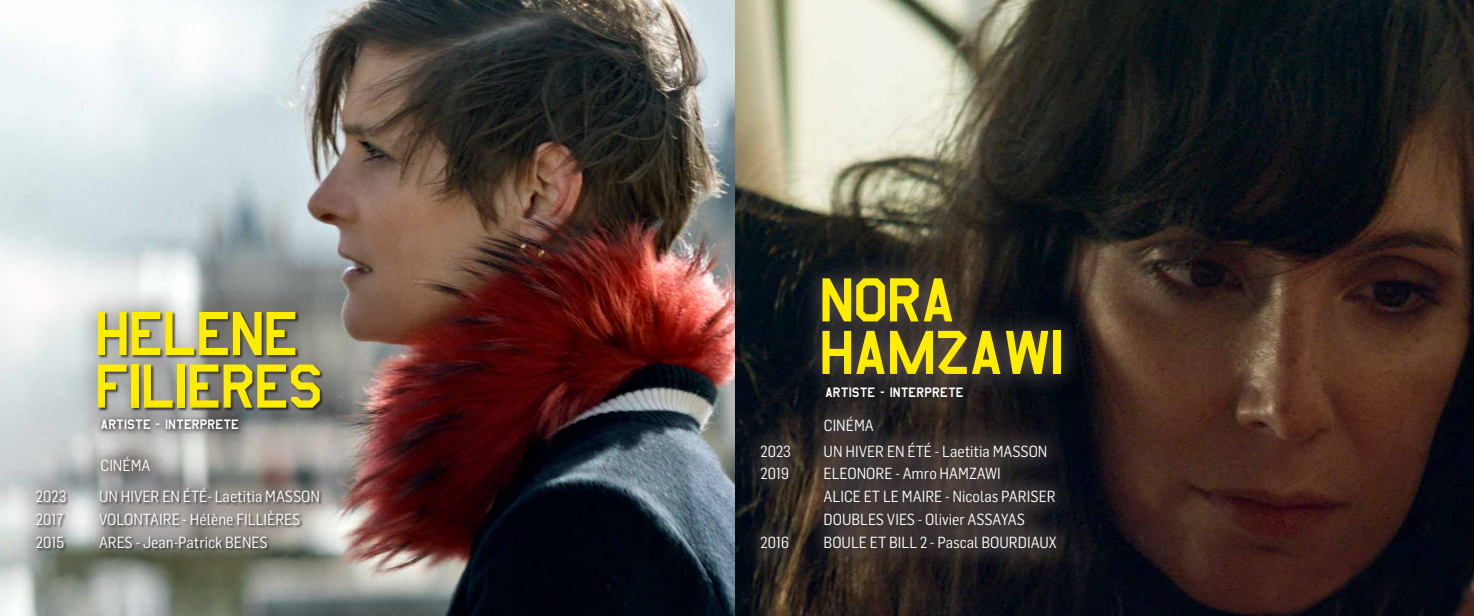
<style>
.page{position:relative;width:1474px;height:616px;background:#fff}
.page>*{position:absolute;margin:0;border:0;box-sizing:border-box;transform-origin:0 0}
.t1{font:71.75px/52.5px "Amarillo USAF";letter-spacing:-.03em;color:#ffed00}
.t2{font:15.75px/22.8px "Flama Semicondensed";color:#fff}
.t3{font:15.75px "Amarillo USAF";color:#fff}
</style>
<div class="page">
<img style="left:0;top:0;width:1473px;height:615px">
<div style="left:15px;top:465px;width:327px;height:105px;background:#625654;opacity:.75"></div>
<div style="left:75px;top:288px;width:268px;height:143px;background:#625654;opacity:.5"></div>
<svg style="left:78px;top:434px;width:94px;height:60px;background:#979897"></svg>
<div style="left:739px;top:420px;width:339px;height:150px;background:#625654;opacity:.8"></div>
<div style="left:799px;top:255px;width:285px;height:142px;background:#625654;opacity:.8"></div>
<svg style="left:801px;top:394px;width:94px;height:59px;background:#2d2829"></svg>
<div style="left:80px;top:396px;width:180px;height:55px;background:#625654;opacity:.54"></div>
<div style="left:804px;top:364px;width:181px;height:55px;background:#625654;opacity:.54"></div>
<h1 class="t1" style="left:94px;top:304px;width:230px">HELENE<br>FILIERES</h1>
<h1 class="t1" style="left:819px;top:270px;width:247px">NORA<br>HAMZAWI</h1>
<p class="t3" style="left:825px;top:384px;width:140px">ARTISTE - INTERPRETE</p>
<p class="t3" style="left:100px;top:416px;width:140px">ARTISTE - INTERPRETE</p>
<p class="t2" style="left:823px;top:412px;width:51px">CINÉMA</p>
<p class="t2" style="left:100px;top:453px;width:51px">CINÉMA</p>
<p class="t2" style="left:36px;top:484px;width:32px">2023</p>
<p class="t2" style="left:99px;top:484px;width:222px">UN HIVER EN ÉTÉ - Laetitia MASSON</p>
<p class="t2" style="left:36px;top:506px;width:29px">2017</p>
<p class="t2" style="left:99px;top:506px;width:203px">VOLONTAIRE - Hélène FILLIÈRES</p>
<p class="t2" style="left:36px;top:529px;width:30px">2015</p>
<p class="t2" style="left:99px;top:529px;width:170px">ARES - Jean-Patrick BENES</p>
<p class="t2" style="left:760px;top:438px;width:32px">2023</p>
<p class="t2" style="left:823px;top:438px;width:225px">UN HIVER EN ÉTÉ - Laetitia MASSON</p>
<p class="t2" style="left:760px;top:461px;width:30px">2019</p>
<p class="t2" style="left:823px;top:461px;width:234px">ELEONORE - Amro HAMZAWI<br>ALICE ET LE MAIRE - Nicolas PARISER<br>DOUBLES VIES - Olivier ASSAYAS</p>
<p class="t2" style="left:760px;top:529px;width:30px">2016</p>
<p class="t2" style="left:823px;top:529px;width:234px">BOULE ET BILL 2 - Pascal BOURDIAUX</p>
</div>
